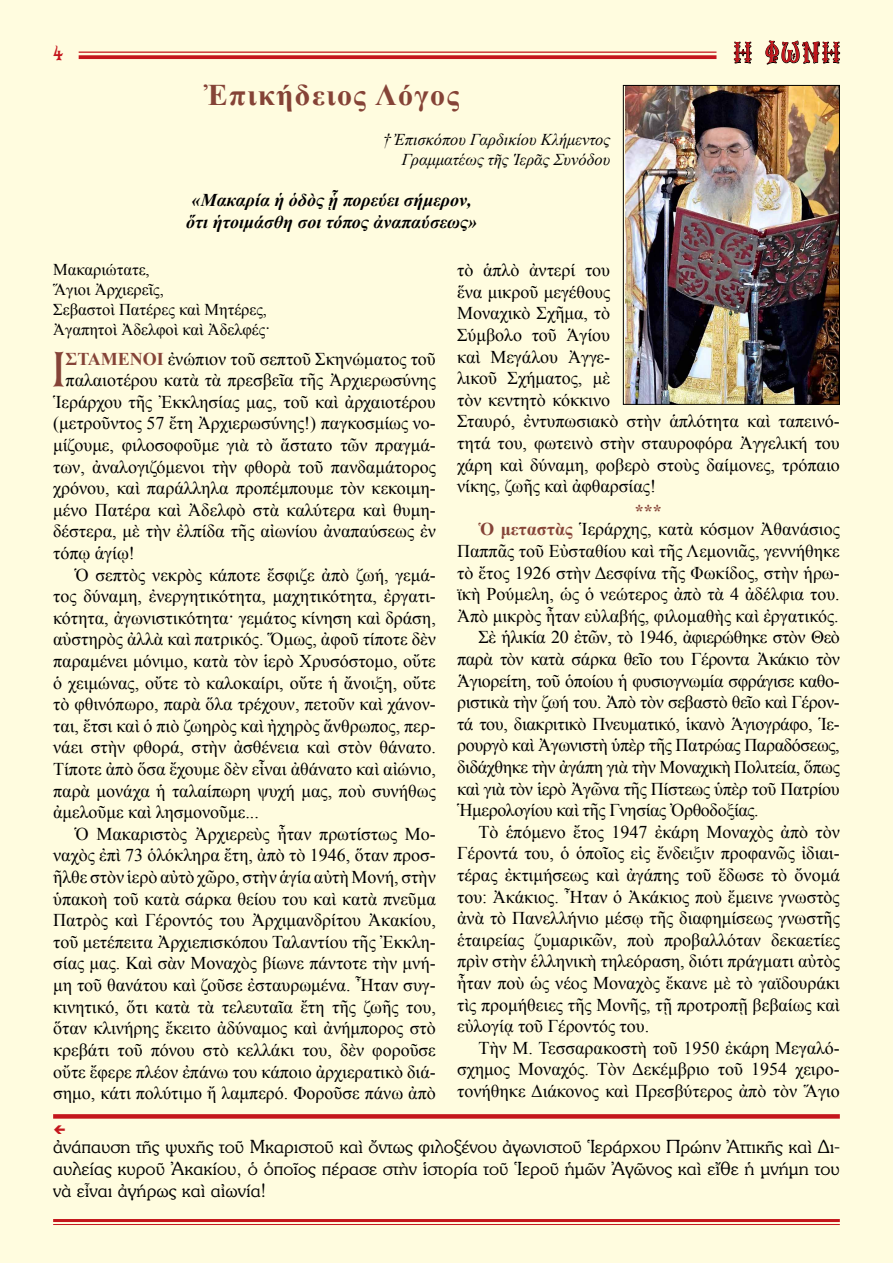
<style>
.page{position:relative;width:893px;height:1263px;background:#fffcdf}
.page>*{position:absolute;margin:0;border:0;box-sizing:border-box;transform-origin:0 0}
.t1{font:48.75px "BYZIMAK";color:#854337}
.t2{font:700 30px "Times New Roman";letter-spacing:.05em;color:#854337}
.t3{font:27px "Mg Agia Sofia UC Normal";color:#c4161c}
.t4{font:19.5px "BYZIMAK";color:#c4161c}
.t5{font:18px/21.6px "Times New Roman";color:#000}
.t6{font:18px "Times New Roman";letter-spacing:-.02em;color:#000}
.t7{font:18px/21.6px "CTOS Souvenir Light Test 1";color:#000;text-align:justify}
.t8{font:italic 700 18px/21.6px "Times New Roman";color:#000;text-align:center}
.t9{font:16.5px/19.8px "Times New Roman";color:#000}
.t10{font:italic 16.5px/19.8px "Times New Roman";color:#000;text-align:right}
.s1{font-weight:700;color:#854337}
</style>
<div class="page">
<hr style="left:79px;top:52px;width:637px;height:1px;background:#c4161c">
<svg style="left:79px;top:55px;width:637px;height:4px;background:#c82629"></svg>
<hr style="left:53px;top:1219px;width:787px;height:3px;background:#c4161c">
<hr style="left:53px;top:1224px;width:787px;height:1px;background:#c4161c">
<svg style="left:734px;top:41px;width:18px;height:23px"></svg>
<svg style="left:765px;top:40px;width:75px;height:25px;background:#aba995"></svg>
<img style="left:625px;top:87px;width:213px;height:316px">
<div style="left:623px;top:85px;width:217px;height:320px;border:1px solid #000"></div>
<div style="left:53px;top:1114px;width:787px;height:5px;background:#c4161c"></div>
<svg style="left:54px;top:1125px;width:11px;height:9px"></svg>
<p class="t4" style="left:53px;top:42px;width:12px">4</p>
<h3 class="t3" style="left:734px;top:41px;width:108px">Η ΦΩΝΗ</h3>
<h2 class="t2" style="left:204px;top:75px;width:257px">Ἐπικήδειος Λόγος</h2>
<p class="t10" style="left:383px;top:129px;width:229px">† Ἐπισκόπου Γαρδικίου Κλήμεντος<br>Γραμματέως τῆς Ἱερᾶς Συνόδου</p>
<p class="t8" style="left:186px;top:189px;width:292px">«Μακαρία ἡ ὁδὸς ᾗ πορεύει σήμερον, ὅτι ἡτοιμάσθη σοι τόπος ἀναπαύσεως»</p>
<p class="t5" style="left:457px;top:259px;width:384px">τὸ ἁπλὸ ἀντερί του<br>ἕνα μικροῦ μεγέθους<br>Μοναχικὸ Σχῆμα, τὸ<br>Σύμβολο τοῦ Ἁγίου<br>καὶ Μεγάλου Ἀγγε-<br>λικοῦ Σχήματος, μὲ<br>τὸν κεντητὸ κόκκινο<br>Σταυρό, ἐντυπωσιακὸ στὴν ἁπλότητα καὶ ταπεινό&shy;τητά του, φωτεινὸ στὴν σταυροφόρα Ἀγγελική του χάρη καὶ δύναμη, φοβερὸ στοὺς δαίμονες, τρόπαιο νίκης, ζωῆς καὶ ἀφθαρσίας!</p>
<p class="t5" style="left:478px;top:501px;width:363px;line-height:18.6px;text-indent:157px"><span class="s1">***<br>Ὁ μεταστὰς</span> Ἱεράρχης, κατὰ κόσμον Ἀθανάσιος</p>
<p class="t5" style="left:457px;top:540px;width:384px">Παππᾶς τοῦ Εὐσταθίου καὶ τῆς Λεμονιᾶς, γεννήθηκε</p>
<p class="t5" style="left:457px;top:561px;width:384px">τὸ ἔτος 1926 στὴν Δεσφίνα τῆς Φωκίδος, στὴν ἡρω-</p>
<p class="t5" style="left:457px;top:583px;width:384px">ϊκὴ Ρούμελη, ὡς ὁ νεώτερος ἀπὸ τὰ 4 ἀδέλφια του.</p>
<p class="t5" style="left:457px;top:605px;width:383px">Ἀπὸ μικρὸς ἦταν εὐλαβής, φιλομαθὴς καὶ ἐργατικός.</p>
<p class="t6" style="left:478px;top:625px;width:363px">Σὲ ἡλικία 20 ἐτῶν, τὸ 1946, ἀφιερώθηκε στὸν Θεὸ</p>
<p class="t6" style="left:457px;top:647px;width:384px">παρὰ τὸν κατὰ σάρκα θεῖο του Γέροντα Ἀκάκιο τὸν</p>
<p class="t6" style="left:457px;top:668px;width:384px">Ἁγιορείτη, τοῦ ὁποίου ἡ φυσιογνωμία σφράγισε καθο-</p>
<p class="t6" style="left:457px;top:690px;width:384px">ριστικὰ τὴν ζωή του. Ἀπὸ τὸν σεβαστὸ θεῖο καὶ Γέρον-</p>
<p class="t6" style="left:457px;top:712px;width:384px">τά του, διακριτικὸ Πνευματικό, ἱκανὸ Ἁγιογράφο, Ἱε-</p>
<p class="t6" style="left:457px;top:733px;width:384px">ρουργὸ καὶ Ἀγωνιστὴ ὑπὲρ τῆς Πατρώας Παραδόσεως,</p>
<p class="t6" style="left:457px;top:755px;width:384px">διδάχθηκε τὴν ἀγάπη γιὰ τὴν Μοναχικὴ Πολιτεία, ὅπως</p>
<p class="t6" style="left:457px;top:776px;width:384px">καὶ γιὰ τὸν ἱερὸ Ἀγῶνα τῆς Πίστεως ὑπὲρ τοῦ Πατρίου</p>
<p class="t6" style="left:457px;top:798px;width:303px">Ἡμερολογίου καὶ τῆς Γνησίας Ὀρθοδοξίας.</p>
<p class="t5" style="left:478px;top:821px;width:363px">Τὸ ἑπόμενο ἔτος 1947 ἐκάρη Μοναχὸς ἀπὸ τὸν</p>
<p class="t5" style="left:457px;top:842px;width:384px">Γέροντά του, ὁ ὁποῖος εἰς ἔνδειξιν προφανῶς ἰδιαι-</p>
<p class="t5" style="left:457px;top:864px;width:384px">τέρας ἐκτιμήσεως καὶ ἀγάπης τοῦ ἔδωσε τὸ ὄνομά</p>
<p class="t5" style="left:457px;top:885px;width:384px">του: Ἀκάκιος. Ἦταν ὁ Ἀκάκιος ποὺ ἔμεινε γνωστὸς</p>
<p class="t5" style="left:457px;top:907px;width:384px">ἀνὰ τὸ Πανελλήνιο μέσῳ τῆς διαφημίσεως γνωστῆς</p>
<p class="t5" style="left:457px;top:929px;width:384px">ἑταιρείας ζυμαρικῶν, ποὺ προβαλλόταν δεκαετίες</p>
<p class="t5" style="left:457px;top:950px;width:384px">πρὶν στὴν ἑλληνικὴ τηλεόραση, διότι πράγματι αὐτὸς</p>
<p class="t5" style="left:457px;top:972px;width:384px">ἦταν ποὺ ὡς νέος Μοναχὸς ἔκανε μὲ τὸ γαϊδουράκι</p>
<p class="t5" style="left:457px;top:993px;width:384px">τὶς προμήθειες τῆς Μονῆς, τῇ προτροπῇ βεβαίως καὶ</p>
<p class="t5" style="left:457px;top:1015px;width:194px">εὐλογίᾳ τοῦ Γέροντός του.</p>
<p class="t5" style="left:478px;top:1037px;width:363px">Τὴν Μ. Τεσσαρακοστὴ τοῦ 1950 ἐκάρη Μεγαλό-</p>
<p class="t5" style="left:457px;top:1058px;width:384px">σχημος Μοναχός. Τὸν Δεκέμβριο τοῦ 1954 χειρο-</p>
<p class="t5" style="left:457px;top:1080px;width:384px">τονήθηκε Διάκονος καὶ Πρεσβύτερος ἀπὸ τὸν Ἅγιο</p>
<p class="t9" style="left:53px;top:259px;width:218px">Μακαριώτατε,<br>Ἅγιοι Ἀρχιερεῖς,<br>Σεβαστοὶ Πατέρες καὶ Μητέρες,<br>Ἀγαπητοὶ Ἀδελφοὶ καὶ Ἀδελφές·</p>
<h1 class="t1" style="left:52px;top:340px;width:15px">Ι</h1>
<p class="t5" style="left:66px;top:347px;width:372px"><span class="s1">ΣΤΑΜΕΝΟΙ</span> ἐνώπιον τοῦ σεπτοῦ Σκηνώματος τοῦ</p>
<p class="t5" style="left:66px;top:369px;width:372px">παλαιοτέρου κατὰ τὰ πρεσβεῖα τῆς Ἀρχιερωσύνης</p>
<p class="t5" style="left:53px;top:391px;width:384px">Ἱεράρχου τῆς Ἐκκλησίας μας, τοῦ καὶ ἀρχαιοτέρου</p>
<p class="t5" style="left:53px;top:412px;width:384px">(μετροῦντος 57 ἔτη Ἀρχιερωσύνης!) παγκοσμίως νο-</p>
<p class="t5" style="left:53px;top:434px;width:384px">μίζουμε, φιλοσοφοῦμε γιὰ τὸ ἄστατο τῶν πραγμά-</p>
<p class="t5" style="left:53px;top:455px;width:384px">των, ἀναλογιζόμενοι τὴν φθορὰ τοῦ πανδαμάτορος</p>
<p class="t5" style="left:53px;top:477px;width:384px">χρόνου, καὶ παράλληλα προπέμπουμε τὸν κεκοιμη-</p>
<p class="t5" style="left:53px;top:499px;width:384px">μένο Πατέρα καὶ Ἀδελφὸ στὰ καλύτερα καὶ θυμη-</p>
<p class="t5" style="left:53px;top:520px;width:384px">δέστερα, μὲ τὴν ἐλπίδα τῆς αἰωνίου ἀναπαύσεως ἐν</p>
<p class="t5" style="left:53px;top:542px;width:83px">τόπῳ ἁγίῳ!</p>
<p class="t5" style="left:74px;top:563px;width:363px">Ὁ σεπτὸς νεκρὸς κάποτε ἔσφιζε ἀπὸ ζωή, γεμά-</p>
<p class="t5" style="left:53px;top:585px;width:384px">τος δύναμη, ἐνεργητικότητα, μαχητικότητα, ἐργατι-</p>
<p class="t5" style="left:53px;top:607px;width:384px">κότητα, ἀγωνιστικότητα· γεμάτος κίνηση καὶ δράση,</p>
<p class="t5" style="left:53px;top:628px;width:384px">αὐστηρὸς ἀλλὰ καὶ πατρικός. Ὅμως, ἀφοῦ τίποτε δὲν</p>
<p class="t5" style="left:53px;top:650px;width:384px">παραμένει μόνιμο, κατὰ τὸν ἱερὸ Χρυσόστομο, οὔτε</p>
<p class="t5" style="left:53px;top:671px;width:384px">ὁ χειμώνας, οὔτε τὸ καλοκαίρι, οὔτε ἡ ἄνοιξη, οὔτε</p>
<p class="t5" style="left:53px;top:693px;width:384px">τὸ φθινόπωρο, παρὰ ὅλα τρέχουν, πετοῦν καὶ χάνον-</p>
<p class="t5" style="left:53px;top:715px;width:384px">ται, ἔτσι καὶ ὁ πιὸ ζωηρὸς καὶ ἠχηρὸς ἄνθρωπος, περ-</p>
<p class="t5" style="left:53px;top:736px;width:384px">νάει στὴν φθορά, στὴν ἀσθένεια καὶ στὸν θάνατο.</p>
<p class="t5" style="left:53px;top:758px;width:384px">Τίποτε ἀπὸ ὅσα ἔχουμε δὲν εἶναι ἀθάνατο καὶ αἰώνιο,</p>
<p class="t5" style="left:53px;top:779px;width:384px">παρὰ μονάχα ἡ ταλαίπωρη ψυχή μας, ποὺ συνήθως</p>
<p class="t5" style="left:53px;top:801px;width:207px">ἀμελοῦμε καὶ λησμονοῦμε...</p>
<p class="t5" style="left:74px;top:823px;width:363px">Ὁ Μακαριστὸς Ἀρχιερεὺς ἦταν πρωτίστως Μο-</p>
<p class="t5" style="left:53px;top:844px;width:384px">ναχὸς ἐπὶ 73 ὁλόκληρα ἔτη, ἀπὸ τὸ 1946, ὅταν προσ-</p>
<p class="t5" style="left:53px;top:866px;width:384px">ῆλθε στὸν ἱερὸ αὐτὸ χῶρο, στὴν ἁγία αὐτὴ Μονή, στὴν</p>
<p class="t5" style="left:53px;top:887px;width:384px">ὑπακοὴ τοῦ κατὰ σάρκα θείου του καὶ κατὰ πνεῦμα</p>
<p class="t5" style="left:53px;top:909px;width:384px">Πατρὸς καὶ Γέροντός του Ἀρχιμανδρίτου Ἀκακίου,</p>
<p class="t5" style="left:53px;top:931px;width:384px">τοῦ μετέπειτα Ἀρχιεπισκόπου Ταλαντίου τῆς Ἐκκλη-</p>
<p class="t5" style="left:53px;top:952px;width:384px">σίας μας. Καὶ σὰν Μοναχὸς βίωνε πάντοτε τὴν μνή-</p>
<p class="t5" style="left:53px;top:974px;width:384px">μη τοῦ θανάτου καὶ ζοῦσε ἐσταυρωμένα. Ἦταν συγ-</p>
<p class="t5" style="left:53px;top:995px;width:384px">κινητικό, ὅτι κατὰ τὰ τελευταῖα ἔτη τῆς ζωῆς του,</p>
<p class="t5" style="left:53px;top:1017px;width:384px">ὅταν κλινήρης ἔκειτο ἀδύναμος καὶ ἀνήμπορος στὸ</p>
<p class="t5" style="left:53px;top:1039px;width:384px">κρεβάτι τοῦ πόνου στὸ κελλάκι του, δὲν φοροῦσε</p>
<p class="t5" style="left:53px;top:1060px;width:384px">οὔτε ἔφερε πλέον ἐπάνω του κάποιο ἀρχιερατικὸ διά-</p>
<p class="t5" style="left:53px;top:1082px;width:384px">σημο, κάτι πολύτιμο ἤ λαμπερό. Φοροῦσε πάνω ἀπὸ</p>
<p class="t7" style="left:53px;top:1135px;width:788px">ἀνάπαυση τῆς ψυχῆς τοῦ Μκαριστοῦ καὶ ὄντως φιλοξένου ἀγωνιστοῦ Ἱεράρχου Πρώην Ἀττικῆς καὶ Δι&shy;αυλείας κυροῦ Ἀκακίου, ὁ ὁποῖος πέρασε στὴν ἱστορία τοῦ Ἱεροῦ ἡμῶν Ἀγῶνος καὶ εἴθε ἡ μνήμη του νὰ εἶναι ἀγήρως καὶ αἰωνία!</p>
</div>
